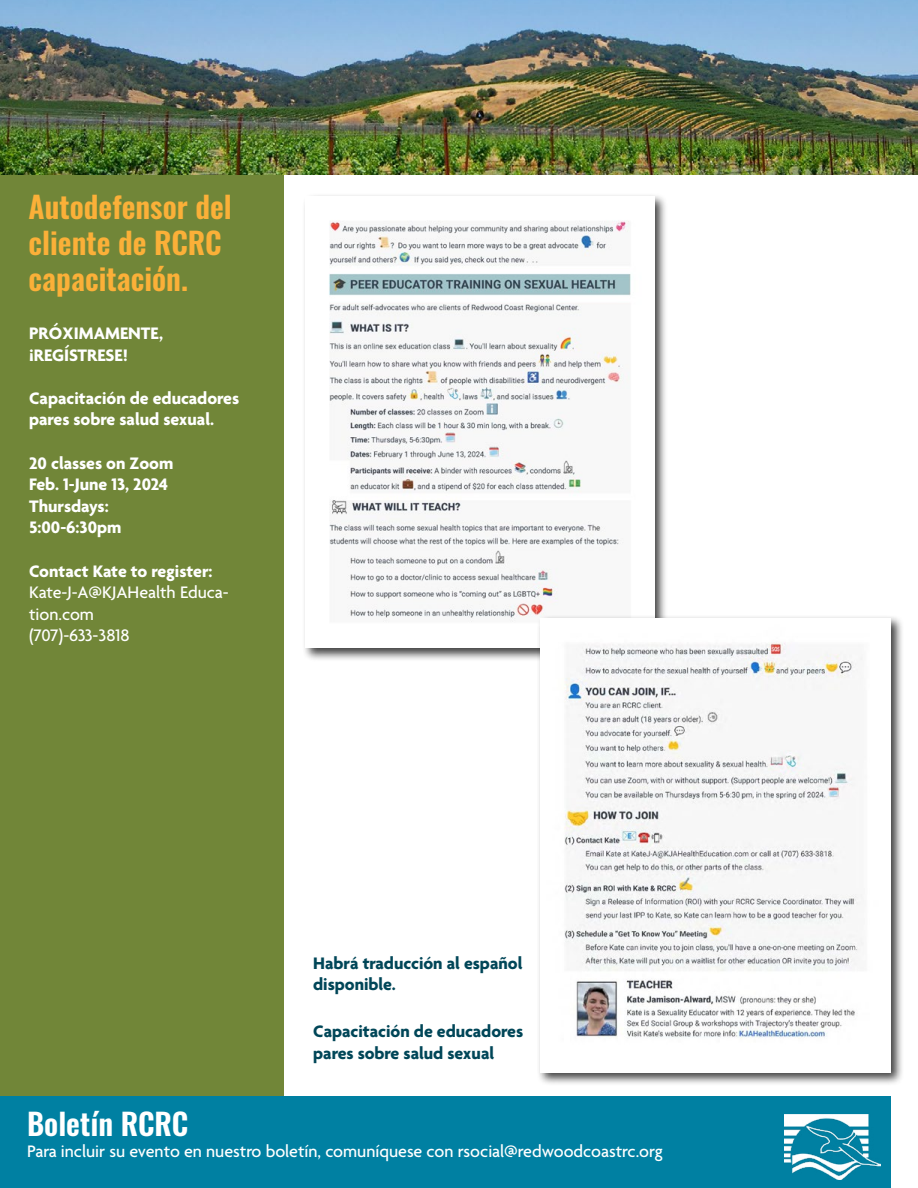
<style>
.page{position:relative;width:918px;height:1188px;background:#fff}
.page>*{position:absolute;margin:0;border:0;box-sizing:border-box;transform-origin:0 0}
.t1{font:600 30px/36px "Oswald";color:#fbb038}
.t2{font:600 30px "Oswald";color:#fff}
.t3{font:700 18px/21.6px "Agenda";color:#fff}
.t4{font:500 18px/21.6px "Agenda";color:#fff}
.t5{font:700 18px/21.6px "Agenda";color:#004658}
</style>
<div class="page">
<div style="left:0;top:175px;width:284px;height:1013px;background:#718638"></div>
<div style="left:0;top:1096px;width:891px;height:92px;background:#0080a2"></div>
<div style="left:302px;top:193px;width:366px;height:468px;background:#000;opacity:.75"></div>
<img style="left:306px;top:197px;width:348px;height:451px">
<div style="left:537px;top:615px;width:367px;height:471px;background:#000;opacity:.75"></div>
<img style="left:540px;top:618px;width:351px;height:454px">
<img style="left:0;top:0;width:918px;height:175px">
<img style="left:784px;top:1115px;width:97px;height:64px">
<h1 class="t1" style="left:29px;top:190px;width:205px">Autodefensor del cliente de RCRC capacitación.</h1>
<p class="t3" style="left:29px;top:324px;width:136px">PRÓXIMAMENTE, ¡REGÍSTRESE!</p>
<p class="t3" style="left:29px;top:388px;width:212px">Capacitación de educadores pares sobre salud sexual.</p>
<p class="t3" style="left:29px;top:453px;width:146px">20 classes on Zoom<br>Feb. 1-June 13, 2024<br>Thursdays:<br>5:00-6:30pm</p>
<p class="t3" style="left:29px;top:561px;width:185px">Contact Kate to register:</p>
<p class="t4" style="left:29px;top:583px;width:201px">Kate-J-A@KJAHealth Educa&shy;tion.com<br>(707)-633-3818</p>
<p class="t5" style="left:313px;top:953px;width:211px">Habrá traducción al español disponible.</p>
<p class="t5" style="left:313px;top:1022px;width:212px">Capacitación de educadores pares sobre salud sexual</p>
<h1 class="t2" style="left:27px;top:1108px;width:163px">Boletín RCRC</h1>
<p class="t4" style="left:27px;top:1142px;width:637px">Para incluir su evento en nuestro boletín, comuníquese con rsocial@redwoodcoastrc.org</p>
</div>
